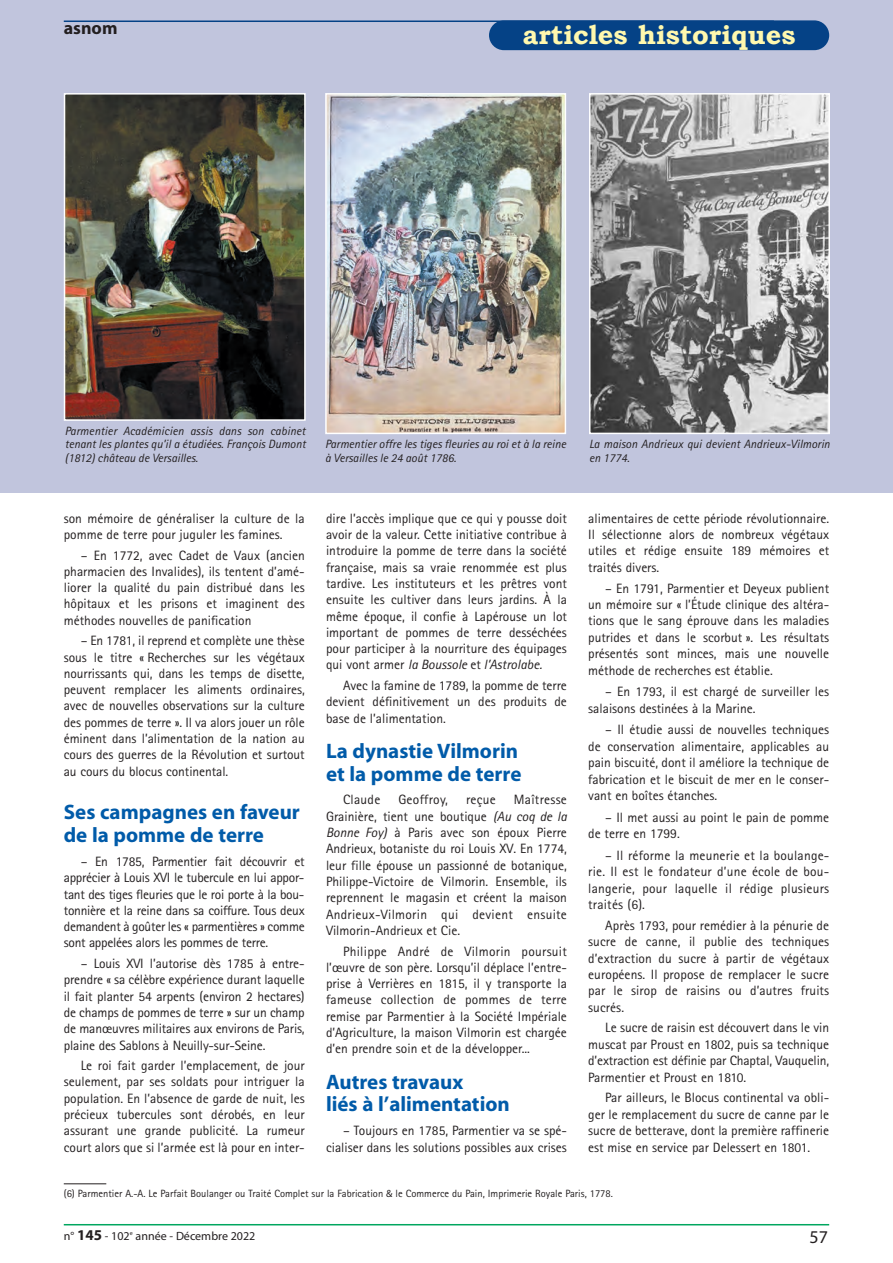
<style>
.page{position:relative;width:893px;height:1263px;background:#fff}
.page>*{position:absolute;margin:0;border:0;box-sizing:border-box;transform-origin:0 0}
.t1{font:700 27px "Bookman Old Style";color:#fff8ae}
.t2{font:700 21px/22.6px "Myriad";color:#015ba9}
.t3{font:700 18px "Myriad";color:#231f20}
.t4{font:18px "Myriad";color:#231f20}
.t5{font:13.5px/16.4px "Rotis Sans Serif";color:#231f20;text-align:justify}
.t6{font:13.5px "Rotis Sans Serif";letter-spacing:.02em;color:#231f20}
.t7{font:italic 12px/13.5px "Rotis Sans Serif";color:#231f20}
.t8{font:12px "Myriad";color:#231f20}
.t9{font:10.5px "Rotis Sans Serif";color:#231f20}
.s1{font-style:italic}
.s2{font-family:"Myriad"}
.s3{font-weight:700;font-size:15px}
</style>
<div class="page">
<div style="left:0;top:0;width:893px;height:492px;background:#c1c5dd"></div>
<img style="left:67px;top:96px;width:236px;height:322px">
<div style="left:64px;top:93px;width:242px;height:328px;border:2px solid #fff"></div>
<img style="left:328px;top:96px;width:235px;height:335px">
<div style="left:325px;top:93px;width:241px;height:341px;border:2px solid #fff"></div>
<img style="left:592px;top:96px;width:235px;height:335px">
<div style="left:589px;top:93px;width:241px;height:341px;border:2px solid #fff"></div>
<hr style="left:64px;top:1183px;width:42px;height:1px;background:#231f20">
<hr style="left:64px;top:1224px;width:765px;height:1px;background:#00a65f">
<hr style="left:64px;top:21px;width:710px;height:1px;background:#054286">
<div style="left:489px;top:20px;width:340px;height:30px;background:#054286;border-radius:15px"></div>
<p class="t3" style="left:64px;top:21px;width:55px">asnom</p>
<p class="t1" style="left:523px;top:19px;width:274px">articles historiques</p>
<p class="t7" style="left:65px;top:425px;width:242px;text-align:justify">Parmentier Académicien assis dans son cabinet tenant les plantes qu’il a étudiées. François Dumont (1812) château de Versailles.</p>
<p class="t7" style="left:325px;top:439px;width:242px">Parmentier offre les tiges fleuries au roi et à la reine à Versailles le 24 août 1786.</p>
<p class="t7" style="left:589px;top:438px;width:242px">La maison Andrieux qui devient Andrieux-Vilmorin en 1774.</p>
<p class="t5" style="left:64px;top:511px;width:242px">son mémoire de généraliser la culture de la pomme de terre pour juguler les famines.</p>
<p class="t5" style="left:64px;top:548px;width:242px;text-indent:17px">– En 1772, avec Cadet de Vaux (ancien pharmacien des Invalides), ils tentent d’amé&shy;liorer la qualité du pain distribué dans les hôpitaux et les prisons et imaginent des méthodes nouvelles de panification</p>
<p class="t5" style="left:64px;top:634px;width:242px;text-indent:17px">– En 1781, il reprend et complète une thèse sous le titre « Recherches sur les végétaux nourrissants qui, dans les temps de disette, peuvent remplacer les aliments ordinaires, avec de nouvelles observations sur la culture des pommes de terre ». Il va alors jouer un rôle éminent dans l’alimentation de la nation au cours des guerres de la Révolution et surtout au cours du blocus continental.</p>
<p class="t2" style="left:64px;top:803px;width:238px">Ses campagnes en faveur de la pomme de terre</p>
<p class="t5" style="left:64px;top:855px;width:242px;text-indent:17px">– En 1785, Parmentier fait découvrir et apprécier à Louis XVI le tubercule en lui appor&shy;tant des tiges fleuries que le roi porte à la bou&shy;tonnière et la reine dans sa coiffure. Tous deux demandent à goûter les « parmentières » comme sont appelées alors les pommes de terre.</p>
<p class="t5" style="left:64px;top:957px;width:242px;text-indent:17px">– Louis XVI l’autorise dès 1785 à entre&shy;prendre « sa célèbre expérience durant laquelle il fait planter 54 arpents (environ 2 hectares) de champs de pommes de terre » sur un champ de manœuvres militaires aux environs de Paris, plaine des Sablons à Neuilly-sur-Seine.</p>
<p class="t5" style="left:64px;top:1059px;width:242px;text-indent:17px">Le roi fait garder l’emplacement, de jour seulement, par ses soldats pour intriguer la population. En l’absence de garde de nuit, les précieux tubercules sont dérobés, en leur assurant une grande publicité. La rumeur court alors que si l’armée est là pour en inter-</p>
<p class="t5" style="left:326px;top:511px;width:242px">dire l’accès implique que ce qui y pousse doit avoir de la valeur. Cette initiative contribue à introduire la pomme de terre dans la société française, mais sa vraie renommée est plus tardive. Les instituteurs et les prêtres vont ensuite les cultiver dans leurs jardins. À la même époque, il confie à Lapérouse un lot important de pommes de terre desséchées pour participer à la nourriture des équipages qui vont armer <span class="s1">la Boussole</span> et <span class="s1">l’Astrolabe.</span></p>
<p class="t5" style="left:326px;top:679px;width:242px;text-indent:17px">Avec la famine de 1789, la pomme de terre devient définitivement un des produits de base de l’alimentation.</p>
<p class="t2" style="left:326px;top:741px;width:197px">La dynastie Vilmorin et la pomme de terre</p>
<p class="t5" style="left:343px;top:793px;width:39px">Claude</p>
<p class="t6" style="left:398px;top:795px;width:51px">Geoffroy,</p>
<p class="t5" style="left:466px;top:793px;width:31px">reçue</p>
<p class="t5" style="left:326px;top:793px;width:242px;text-indent:188px">Maîtresse Grainière, tient une boutique <span class="s1">(Au coq de la Bonne Foy)</span> à Paris avec son époux Pierre Andrieux, botaniste du roi Louis XV. En 1774, leur fille épouse un passionné de botanique, Philippe-Victoire de Vilmorin. Ensemble, ils reprennent le magasin et créent la maison Andrieux-Vilmorin qui devient ensuite Vilmorin-Andrieux et Cie.</p>
<p class="t5" style="left:326px;top:944px;width:242px;text-indent:17px">Philippe André de Vilmorin poursuit l’œuvre de son père. Lorsqu’il déplace l’entre&shy;prise à Verrières en 1815, il y transporte la fameuse collection de pommes de terre remise par Parmentier à la Société Impériale d’Agriculture, la maison Vilmorin est chargée d’en prendre soin et de la développer...</p>
<p class="t2" style="left:326px;top:1072px;width:185px">Autres travaux<br>liés à l’alimentation</p>
<p class="t5" style="left:326px;top:1124px;width:242px;text-align:right">– Toujours en 1785, Parmentier va se spé&shy;cialiser dans les solutions possibles aux crises</p>
<p class="t5" style="left:588px;top:511px;width:242px">alimentaires de cette période révolutionnaire.<br>Il sélectionne alors de nombreux végétaux utiles et rédige ensuite 189 mémoires et traités divers.</p>
<p class="t5" style="left:588px;top:581px;width:242px;text-indent:17px">– En 1791, Parmentier et Deyeux publient un mémoire sur « l’Étude clinique des altéra&shy;tions que le sang éprouve dans les maladies putrides et dans le scorbut ». Les résultats présentés sont minces, mais une nouvelle méthode de recherches est établie.</p>
<p class="t5" style="left:588px;top:685px;width:242px;text-indent:17px">– En 1793, il est chargé de surveiller les salaisons destinées à la Marine.</p>
<p class="t5" style="left:588px;top:723px;width:242px;text-indent:17px">– Il étudie aussi de nouvelles techniques de conservation alimentaire, applicables au pain biscuité, dont il améliore la technique de fabrication et le biscuit de mer en le conser&shy;vant en boîtes étanches.</p>
<p class="t5" style="left:588px;top:810px;width:242px;text-indent:17px">– Il met aussi au point le pain de pomme de terre en 1799.</p>
<p class="t5" style="left:588px;top:848px;width:243px;text-indent:17px">– Il réforme la meunerie et la boulange&shy;rie. Il est le fondateur d’une école de bou&shy;langerie, pour laquelle il rédige plusieurs traités (6).</p>
<p class="t5" style="left:588px;top:918px;width:242px;text-indent:17px">Après 1793, pour remédier à la pénurie de sucre de canne, il publie des techniques d’extraction du sucre à partir de végétaux européens. Il propose de remplacer le sucre par le sirop de raisins ou d’autres fruits sucrés.</p>
<p class="t5" style="left:588px;top:1021px;width:242px;text-indent:17px">Le sucre de raisin est découvert dans le vin muscat par Proust en 1802, puis sa technique d’extraction est définie par Chaptal, Vauquelin, Parmentier et Proust en 1810.</p>
<p class="t5" style="left:588px;top:1091px;width:242px;text-indent:17px">Par ailleurs, le Blocus continental va obli&shy;ger le remplacement du sucre de canne par le sucre de betterave, dont la première raffinerie est mise en service par Delessert en 1801.</p>
<p class="t9" style="left:64px;top:1190px;width:551px">(6) Parmentier A.-A. Le Parfait Boulanger ou Traité Complet sur la Fabrication <span class="s2">&amp;</span> le Commerce du Pain, Imprimerie Royale Paris, 1778.</p>
<p class="t8" style="left:64px;top:1231px;width:193px">n° <span class="s3">145</span> - 102<sup>e</sup> année - Décembre 2022</p>
<p class="t4" style="left:809px;top:1230px;width:20px">57</p>
</div>
